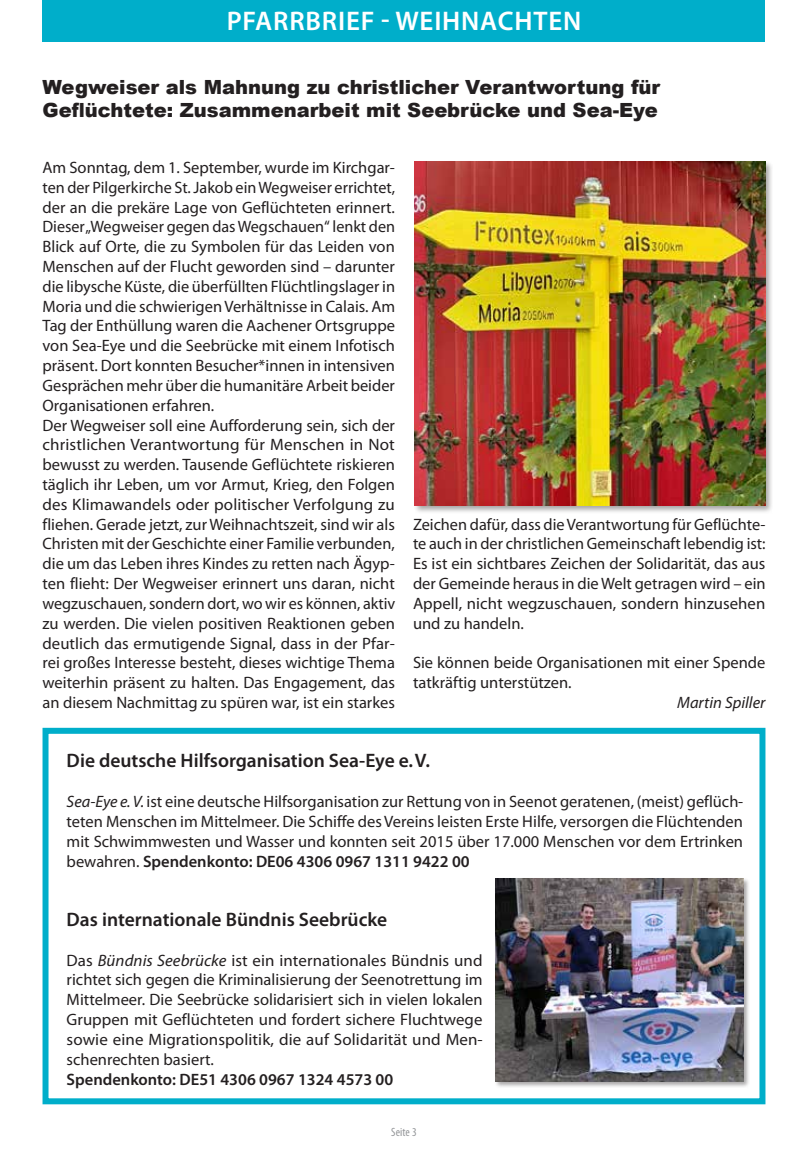
<style>
.page{position:relative;width:808px;height:1149px;background:#fff}
.page>*{position:absolute;margin:0;border:0;box-sizing:border-box;transform-origin:0 0}
.t1{font:600 27px "Myriad Pro";letter-spacing:.03em;color:#fff}
.t2{font:900 19.5px/23.4px "Arial";color:#231f20}
.t3{font:600 19.5px "Myriad Pro";color:#231f20}
.t4{font:16.5px/19.8px "Myriad Pro";color:#231f20;text-align:justify}
.t5{font:600 16.5px "Myriad Pro";color:#231f20}
.t6{font:italic 16.5px "Myriad Pro";color:#231f20}
.t7{font:condensed 12px "Myriad Pro";letter-spacing:.01em;color:#939598}
.s1{font-style:italic}
.s2{font-weight:600}
</style>
<div class="page">
<svg style="left:42px;top:727px;width:724px;height:378px"></svg>
<div style="left:43px;top:0;width:722px;height:42px;background:#00aeca"></div>
<div style="left:413px;top:160px;width:361px;height:353px;background:#231f20;opacity:.4"></div>
<img style="left:415px;top:162px;width:350px;height:343px">
<div style="left:494px;top:877px;width:256px;height:211px;background:#231f20;opacity:.4"></div>
<img style="left:495px;top:878px;width:248px;height:203px">
<h1 class="t1" style="left:227px;top:4px;width:356px">PFARRBRIEF - WEIHNACHTEN</h1>
<p class="t2" style="left:43px;top:74px;width:619px">Wegweiser als Mahnung zu christlicher Verantwortung für<br>Geflüchtete: Zusammenarbeit mit Seebrücke und Sea-Eye</p>
<p class="t4" style="left:43px;top:157px;width:354px;text-align:left">Am Sonntag, dem 1. September, wurde im Kirchgar&shy;ten der Pilgerkirche St. Jakob ein Wegweiser errichtet, der an die prekäre Lage von Geflüchteten erinnert.<br>Dieser „Wegweiser gegen das Wegschauen“ lenkt den Blick auf Orte, die zu Symbolen für das Leiden von Menschen auf der Flucht geworden sind – darunter die libysche Küste, die überfüllten Flüchtlingslager in Moria und die schwierigen Verhältnisse in Calais. Am Tag der Enthüllung waren die Aachener Ortsgruppe von Sea-Eye und die Seebrücke mit einem Infotisch präsent. Dort konnten Besucher*innen in intensiven Gesprächen mehr über die humanitäre Arbeit beider Organisationen erfahren.<br>Der Wegweiser soll eine Aufforderung sein, sich der christlichen Verantwortung für Menschen in Not bewusst zu werden. Tausende Geflüchtete riskieren täglich ihr Leben, um vor Armut, Krieg, den Folgen des Klimawandels oder politischer Verfolgung zu fliehen. Gerade jetzt, zur Weihnachtszeit, sind wir als Christen mit der Geschichte einer Familie verbunden, die um das Leben ihres Kindes zu retten nach Ägyp&shy;ten flieht: Der Wegweiser erinnert uns daran, nicht wegzuschauen, sondern dort, wo wir es können, aktiv zu werden. Die vielen positiven Reaktionen geben deutlich das ermutigende Signal, dass in der Pfar&shy;rei großes Interesse besteht, dieses wichtige Thema weiterhin präsent zu halten. Das Engagement, das an diesem Nachmittag zu spüren war, ist ein starkes</p>
<p class="t4" style="left:413px;top:514px;width:354px">Zeichen dafür, dass die Verantwortung für Geflüchte&shy;te auch in der christlichen Gemeinschaft lebendig ist:<br>Es ist ein sichtbares Zeichen der Solidarität, das aus der Gemeinde heraus in die Welt getragen wird – ein Appell, nicht wegzuschauen, sondern hinzusehen und zu handeln.</p>
<p class="t4" style="left:413px;top:652px;width:354px">Sie können beide Organisationen mit einer Spende tatkräftig unterstützen.</p>
<p class="t6" style="left:677px;top:692px;width:90px">Martin Spiller</p>
<p class="t3" style="left:67px;top:748px;width:365px">Die deutsche Hilfsorganisation Sea-Eye e.V.</p>
<p class="t4" style="left:67px;top:791px;width:678px"><span class="s1">Sea-Eye e.V.</span> ist eine deutsche Hilfsorganisation zur Rettung von in Seenot geratenen, (meist) geflüch&shy;teten Menschen im Mittelmeer. Die Schiffe des Vereins leisten Erste Hilfe, versorgen die Flüchtenden mit Schwimmwesten und Wasser und konnten seit 2015 über 17.000 Menschen vor dem Ertrinken bewahren. <span class="s2">Spendenkonto: DE06 4306 0967 1311 9422 00</span></p>
<p class="t3" style="left:67px;top:906px;width:322px">Das internationale Bündnis Seebrücke</p>
<p class="t4" style="left:67px;top:949px;width:417px">Das <span class="s1">Bündnis Seebrücke</span> ist ein internationales Bündnis und richtet sich gegen die Kriminalisierung der Seenotrettung im Mittelmeer. Die Seebrücke solidarisiert sich in vielen lokalen Gruppen mit Geflüchteten und fordert sichere Fluchtwege sowie eine Migrationspolitik, die auf Solidarität und Men&shy;schenrechten basiert.</p>
<p class="t5" style="left:67px;top:1068px;width:328px">Spendenkonto: DE51 4306 0967 1324 4573 00</p>
<p class="t7" style="left:391px;top:1124px;width:27px">Seite 3</p>
</div>
